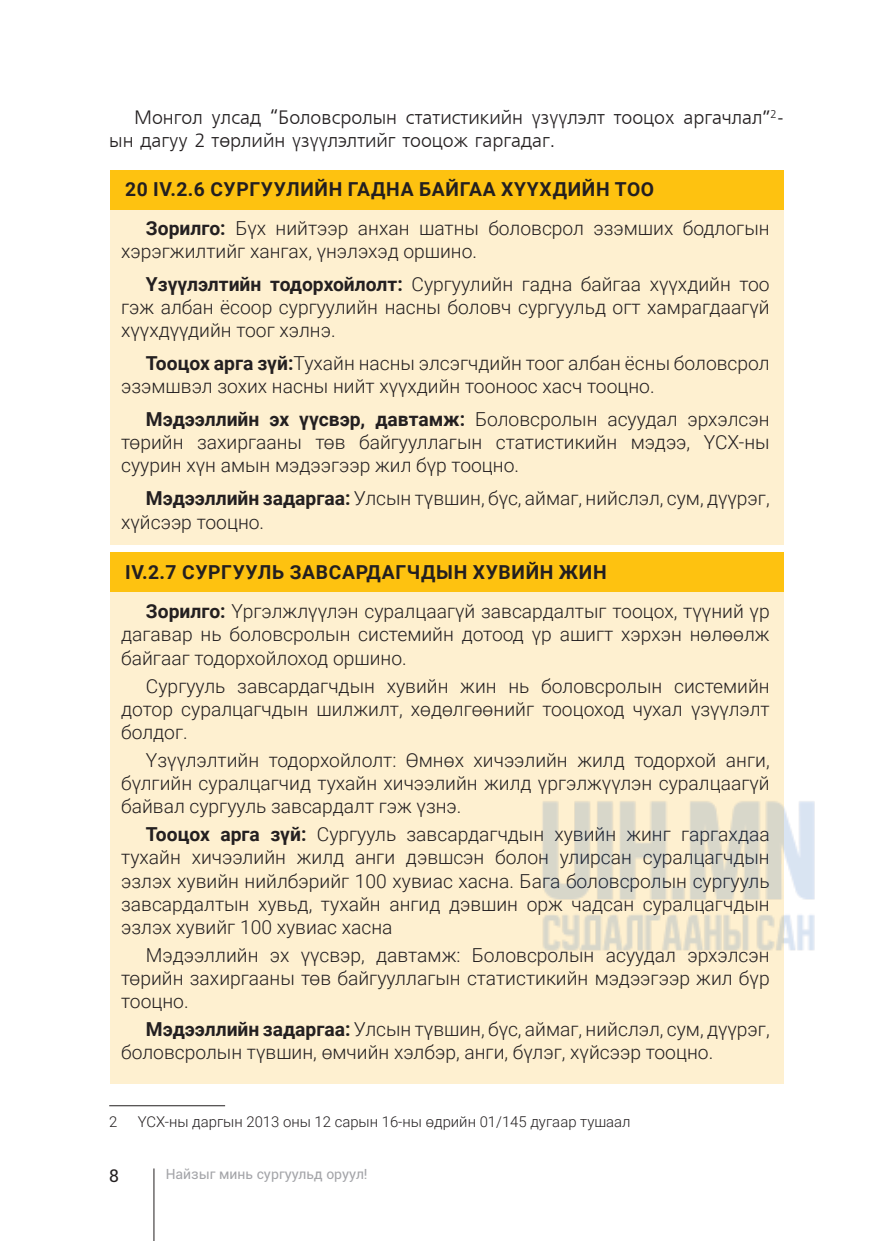
<style>
.page{position:relative;width:874px;height:1241px;background:#fff}
.page>*{position:absolute;margin:0;border:0;box-sizing:border-box;transform-origin:0 0}
.text{font:300 19.25px/23.1px "Roboto";color:#231f20;text-align:justify}
.t1{font:19.25px/23.1px "Mogul Freeset";color:#231f20}
.text-2{font:700 19.25px "Roboto";letter-spacing:.035em;color:#231f20}
.t2{font:17.5px "Roboto";color:#231f20}
.footnote{font:300 14.88px "Roboto";color:#231f20}
.t3{font:14px "Roboto";color:#a4a5a9}
.s1{font-weight:700}
</style>
<div class="page">
<hr style="left:153px;top:1168px;width:1px;height:72px;background:#231f20">
<div style="left:110px;top:552px;width:673px;height:531px;background:#fef0d0"></div>
<div style="left:110px;top:170px;width:673px;height:40px;background:#fec210"></div>
<hr style="left:109px;top:1105px;width:116px;height:1px;background:#231f20">
<img style="left:110px;top:183px;width:705px;height:875px">
<p class="t1" style="left:109px;top:107px;width:676px;text-indent:25px">Монгол улсад “Боловсролын статистикийн үзүүлэлт тооцох аргачлал”<sup>2</sup>- ын дагуу 2 төрлийн үзүүлэлтийг тооцож гаргадаг.</p>
<p class="text-2" style="left:125px;top:176px;width:530px">20 IV.2.6 СУРГУУЛИЙН ГАДНА БАЙГАА ХҮҮХДИЙН ТОО</p>
<p class="text" style="left:121px;top:215px;width:649px;text-indent:25px"><span class="s1">Зорилго:</span> Бүх нийтээр анхан шатны боловсрол эзэмших бодлогын хэрэгжилтийг хангах, үнэлэхэд оршино.</p>
<p class="text" style="left:121px;top:271px;width:649px;text-indent:25px"><span class="s1">Үзүүлэлтийн тодорхойлолт:</span> Сургуулийн гадна байгаа хүүхдийн тоо гэж албан ёсоор сургуулийн насны боловч сургуульд огт хамрагдаагүй хүүхдүүдийн тоог хэлнэ.</p>
<p class="text" style="left:121px;top:351px;width:649px;text-indent:25px"><span class="s1">Тооцох арга зүй:</span>Тухайн насны элсэгчдийн тоог албан ёсны боловсрол эзэмшвэл зохих насны нийт хүүхдийн тооноос хасч тооцно.</p>
<p class="text" style="left:121px;top:407px;width:649px;text-indent:25px"><span class="s1">Мэдээллийн эх үүсвэр, давтамж:</span> Боловсролын асуудал эрхэлсэн төрийн захиргааны төв байгууллагын статистикийн мэдээ, ҮСХ-ны суурин хүн амын мэдээгээр жил бүр тооцно.</p>
<p class="text" style="left:121px;top:486px;width:649px;text-indent:25px"><span class="s1">Мэдээллийн задаргаа:</span> Улсын түвшин, бүс, аймаг, нийслэл, сум, дүүрэг, хүйсээр тооцно.</p>
<p class="text-2" style="left:125px;top:558px;width:483px">IV.2.7 СУРГУУЛЬ ЗАВСАРДАГЧДЫН ХУВИЙН ЖИН</p>
<p class="text" style="left:121px;top:599px;width:649px;text-indent:25px"><span class="s1">Зорилго:</span> Үргэлжлүүлэн суралцаагүй завсардалтыг тооцох, түүний үр дагавар нь боловсролын системийн дотоод үр ашигт хэрхэн нөлөөлж байгааг тодорхойлоход оршино.</p>
<p class="text" style="left:121px;top:673px;width:649px;text-indent:25px">Сургууль завсардагчдын хувийн жин нь боловсролын системийн дотор суралцагчдын шилжилт, хөдөлгөөнийг тооцоход чухал үзүүлэлт болдог.</p>
<p class="text" style="left:121px;top:747px;width:649px;text-indent:25px">Үзүүлэлтийн тодорхойлолт: Өмнөх хичээлийн жилд тодорхой анги, бүлгийн суралцагчид тухайн хичээлийн жилд үргэлжүүлэн суралцаагүй байвал сургууль завсардалт гэж үзнэ.</p>
<p class="text" style="left:121px;top:822px;width:649px;text-indent:25px"><span class="s1">Тооцох арга зүй:</span> Сургууль завсардагчдын хувийн жинг гаргахдаа тухайн хичээлийн жилд анги дэвшсэн болон улирсан суралцагчдын эзлэх хувийн нийлбэрийг 100 хувиас хасна. Бага боловсролын сургууль завсардалтын хувьд, тухайн ангид дэвшин орж чадсан суралцагчдын эзлэх хувийг 100 хувиас хасна</p>
<p class="text" style="left:121px;top:942px;width:649px;text-indent:25px">Мэдээллийн эх үүсвэр, давтамж: Боловсролын асуудал эрхэлсэн төрийн захиргааны төв байгууллагын статистикийн мэдээгээр жил бүр тооцно.</p>
<p class="text" style="left:121px;top:1016px;width:649px;text-indent:25px"><span class="s1">Мэдээллийн задаргаа:</span> Улсын түвшин, бүс, аймаг, нийслэл, сум, дүүрэг, боловсролын түвшин, өмчийн хэлбэр, анги, бүлэг, хүйсээр тооцно.</p>
<p class="footnote" style="left:109px;top:1110px;width:10px">2</p>
<p class="footnote" style="left:138px;top:1110px;width:494px">ҮСХ-ны даргын 2013 оны 12 сарын 16-ны өдрийн 01/145 дугаар тушаал</p>
<p class="t2" style="left:109px;top:1162px;width:11px">8</p>
<p class="t3" style="left:166px;top:1163px;width:203px">Найзыг минь сургуульд оруул!</p>
</div>
